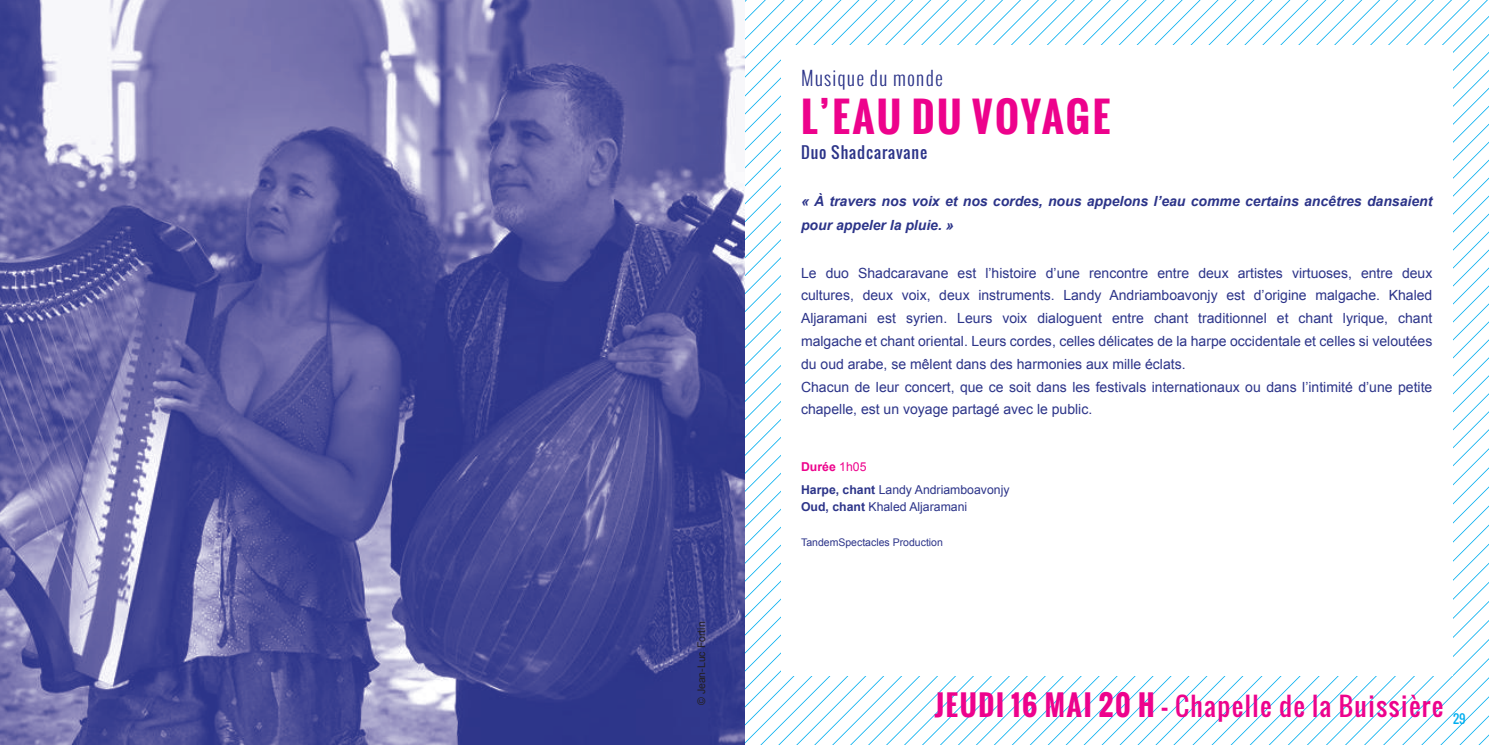
<style>
.page{position:relative;width:1489px;height:745px;background:#fff}
.page>*{position:absolute;margin:0;border:0;box-sizing:border-box;transform-origin:0 0}
.t1{font:700 40.25px "Oswald";letter-spacing:.055em;color:#ed028c}
.t2{font:25.55px "Oswald";letter-spacing:.06em;color:#ed028c}
.t3{font:300 19.25px "Oswald";letter-spacing:.06em;color:#2c3489}
.t4{font:15.75px "Oswald";letter-spacing:.06em;color:#2c3489}
.t5{font:14px/22.8px "Arial";color:#2c3489}
.t6{font:italic 700 14px/24.5px "Arial";color:#2c3489}
.t7{font:12.25px/22.8px "Arial";color:#2c3489}
.t8{font:12.25px "Oswald";color:#00aeef}
.t9{font:10.5px "Arial";color:#2c3489}
.t10{font:10.5px "Arial";color:#231f20}
.s1{font-weight:700;color:#ed028c}
.s2{color:#ed028c}
.s3{font-weight:700}
.s4{font-weight:700;font-size:28px}
</style>
<div class="page">
<svg style="left:744px;top:0;width:743px;height:743px"></svg>
<svg style="left:744px;top:0;width:725px;height:725px"></svg>
<svg style="left:744px;top:0;width:707px;height:707px"></svg>
<svg style="left:744px;top:0;width:689px;height:689px"></svg>
<svg style="left:744px;top:175px;width:37px;height:30px"></svg>
<svg style="left:744px;top:0;width:398px;height:147px"></svg>
<img style="left:0;top:0;width:744px;height:744px">
<div style="left:781px;top:45px;width:670px;height:630px;background:#fff"></div>
<p class="t10" style="left:694px;top:704px;width:85px;rotate:-90deg">© Jean-Luc Fortin</p>
<h3 class="t3" style="left:801px;top:64px;width:143px">Musique du monde</h3>
<h1 class="t1" style="left:801px;top:87px;width:310px">L’EAU DU VOYAGE</h1>
<p class="t4" style="left:801px;top:140px;width:127px">Duo Shadcaravane</p>
<p class="t6" style="left:801px;top:189px;width:632px">« À travers nos voix et nos cordes, nous appelons l’eau comme certains ancêtres dansaient pour appeler la pluie. »</p>
<p class="t5" style="left:801px;top:261px;width:633px">Le duo Shadcaravane est l’histoire d’une rencontre entre deux artistes virtuoses, entre deux cultures, deux voix, deux instruments. Landy Andriamboavonjy est d’origine malgache. Khaled Aljaramani est syrien. Leurs voix dialoguent entre chant traditionnel et chant lyrique, chant malgache et chant oriental. Leurs cordes, celles délicates de la harpe occidentale et celles si veloutées du oud arabe, se mêlent dans des harmonies aux mille éclats.<br>Chacun de leur concert, que ce soit dans les festivals internationaux ou dans l’intimité d’une petite chapelle, est un voyage partagé avec le public.</p>
<p class="t7" style="left:801px;top:455px;width:210px"><span class="s1">Durée</span> <span class="s2">1h05<br></span><span class="s3">Harpe, chant</span> Landy Andriamboavonjy</p>
<p class="t7" style="left:801px;top:495px;width:168px"><span class="s3">Oud, chant</span> Khaled Aljaramani</p>
<p class="t9" style="left:801px;top:535px;width:143px">TandemSpectacles Production</p>
<h2 class="t2" style="left:934px;top:686px;width:510px"><span class="s4">JEUDI 16 MAI 20 H -</span> Chapelle de la Buissière</h2>
<p class="t8" style="left:1452px;top:709px;width:14px">29</p>
</div>
